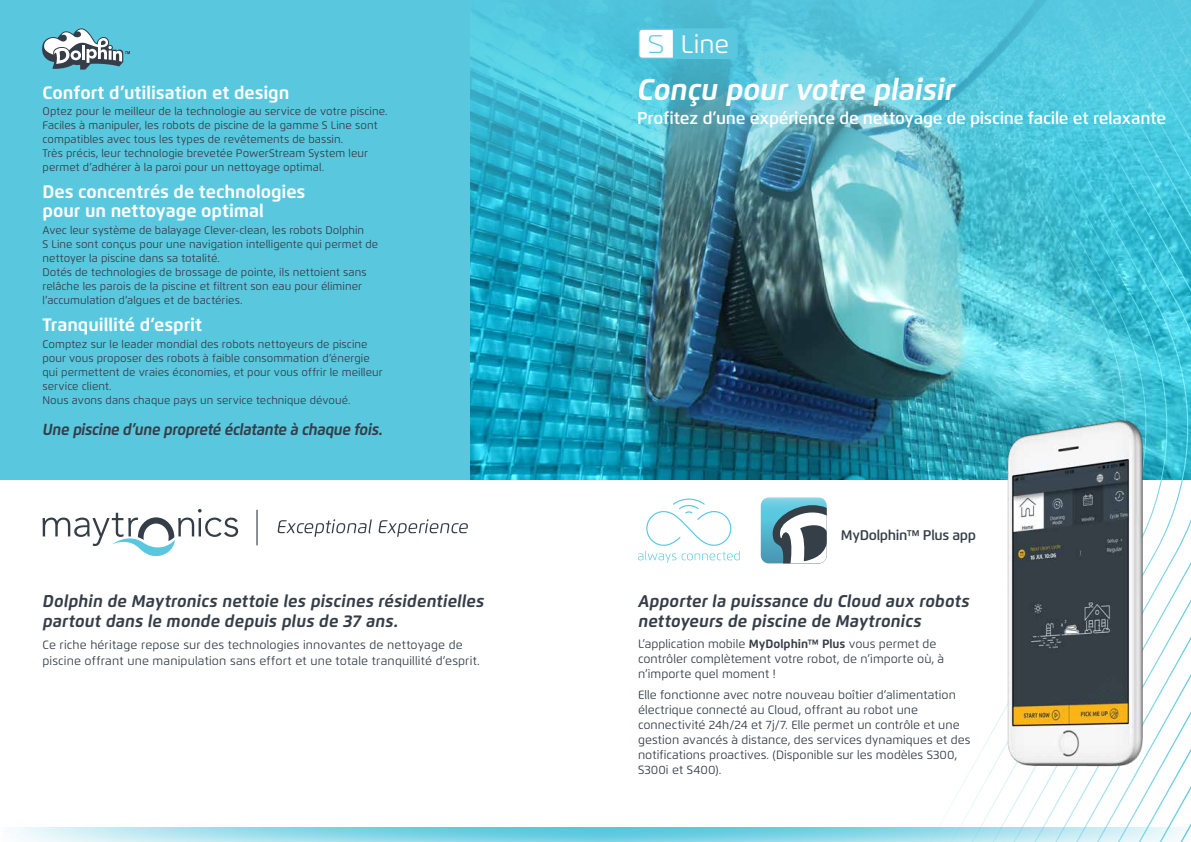
<style>
.page{position:relative;width:1191px;height:842px;background:#fff}
.page>*{position:absolute;margin:0;border:0;box-sizing:border-box;transform-origin:0 0}
.t1{font:italic 700 30px "Flexo";letter-spacing:-.01em;color:#fff}
.t2{font:25.3px "Flexo";color:#fff}
.t3{font:700 18px/19px "Flexo";letter-spacing:-.005em;color:#fff}
.t4{font:italic 700 17px/20.4px "Flexo";letter-spacing:.005em;color:#353e48}
.t5{font:600 17px "Flexo";letter-spacing:-.015em;color:#fff}
.t6{font:italic 700 16px "Flexo";letter-spacing:-.025em;color:#353e48;scale:.96 1}
.t7{font:600 14px "Flexo";letter-spacing:-.02em;color:#353e48}
.t8{font:12px/15px "Flexo";letter-spacing:.005em;color:#353e48}
.t9{font:11px/14px "Flexo";letter-spacing:.005em;color:#353e48}
.s1{font-family:"Magistral";font-weight:300;color:#59c8df}
.s2{font-weight:700}
</style>
<div class="page">
<img style="left:470px;top:293px;width:374px;height:186px">
<svg style="left:844px;top:293px;width:347px;height:534px"></svg>
<img style="left:990px;top:406px;width:170px;height:375px">
<div style="left:0;top:0;width:470px;height:479px;background:#59c8df"></div>
<img style="left:470px;top:0;width:721px;height:293px">
<svg style="left:637px;top:28px;width:100px;height:32px"></svg>
<svg style="left:760px;top:497px;width:66px;height:66px"></svg>
<svg style="left:638px;top:498px;width:101px;height:65px"></svg>
<svg style="left:42px;top:28px;width:88px;height:42px"></svg>
<svg style="left:43px;top:509px;width:195px;height:48px"></svg>
<hr style="left:256px;top:510px;width:2px;height:35px;background:#353e48">
<svg style="left:278px;top:519px;width:94px;height:18px"></svg>
<svg style="left:378px;top:519px;width:90px;height:18px"></svg>
<svg style="left:10px;top:827px;width:1178px;height:15px;background:#9addeb"></svg>
<h3 class="t3" style="left:43px;top:83px;width:248px">Confort d’utilisation et design</h3>
<p class="t9" style="left:43px;top:105px;width:346px">Optez pour le meilleur de la technologie au service de votre piscine.<br>Faciles à manipuler, les robots de piscine de la gamme S Line sont compatibles avec tous les types de revêtements de bassin.<br>Très précis, leur technologie brevetée PowerStream System leur permet d’adhérer à la paroi pour un nettoyage optimal.</p>
<h3 class="t3" style="left:43px;top:182px;width:264px">Des concentrés de technologies pour un nettoyage optimal</h3>
<p class="t9" style="left:43px;top:223px;width:337px">Avec leur système de balayage Clever-clean, les robots Dolphin<br>S Line sont conçus pour une navigation intelligente qui permet de nettoyer la piscine dans sa totalité.<br>Dotés de technologies de brossage de pointe, ils nettoient sans relâche les parois de la piscine et filtrent son eau pour éliminer l’accumulation d’algues et de bactéries.</p>
<h3 class="t3" style="left:43px;top:315px;width:161px">Tranquillité d’esprit</h3>
<p class="t9" style="left:43px;top:337px;width:341px">Comptez sur le leader mondial des robots nettoyeurs de piscine pour vous proposer des robots à faible consommation d’énergie qui permettent de vraies économies, et pour vous offrir le meilleur service client.<br>Nous avons dans chaque pays un service technique dévoué.</p>
<h3 class="t6" style="left:43px;top:419px;width:355px">Une piscine d’une propreté éclatante à chaque fois.</h3>
<h3 class="t4" style="left:43px;top:591px;width:443px">Dolphin de Maytronics nettoie les piscines résidentielles partout dans le monde depuis plus de 37 ans.</h3>
<p class="t8" style="left:43px;top:637px;width:439px;line-height:16px">Ce riche héritage repose sur des technologies innovantes de nettoyage de piscine offrant une manipulation sans effort et une totale tranquillité d’esprit.</p>
<h2 class="t2" style="left:648px;top:29px;width:82px"><span class="s1">S</span> Line</h2>
<h1 class="t1" style="left:637px;top:71px;width:319px">Conçu pour votre plaisir</h1>
<h3 class="t5" style="left:637px;top:107px;width:530px">Profitez d’une expérience de nettoyage de piscine facile et relaxante</h3>
<p class="t7" style="left:840px;top:526px;width:137px">MyDolphin™ Plus app</p>
<h3 class="t4" style="left:638px;top:591px;width:333px">Apporter la puissance du Cloud aux robots nettoyeurs de piscine de Maytronics</h3>
<p class="t8" style="left:638px;top:636px;width:308px">L’application mobile <span class="s2">MyDolphin™ Plus</span> vous permet de contrôler complètement votre robot, de n’importe où, à n’importe quel moment !</p>
<p class="t8" style="left:638px;top:687px;width:334px">Elle fonctionne avec notre nouveau boîtier d’alimentation électrique connecté au Cloud, offrant au robot une connectivité 24h/24 et 7j/7. Elle permet un contrôle et une gestion avancés à distance, des services dynamiques et des notifications proactives. (Disponible sur les modèles S300, S300i et S400).</p>
</div>
